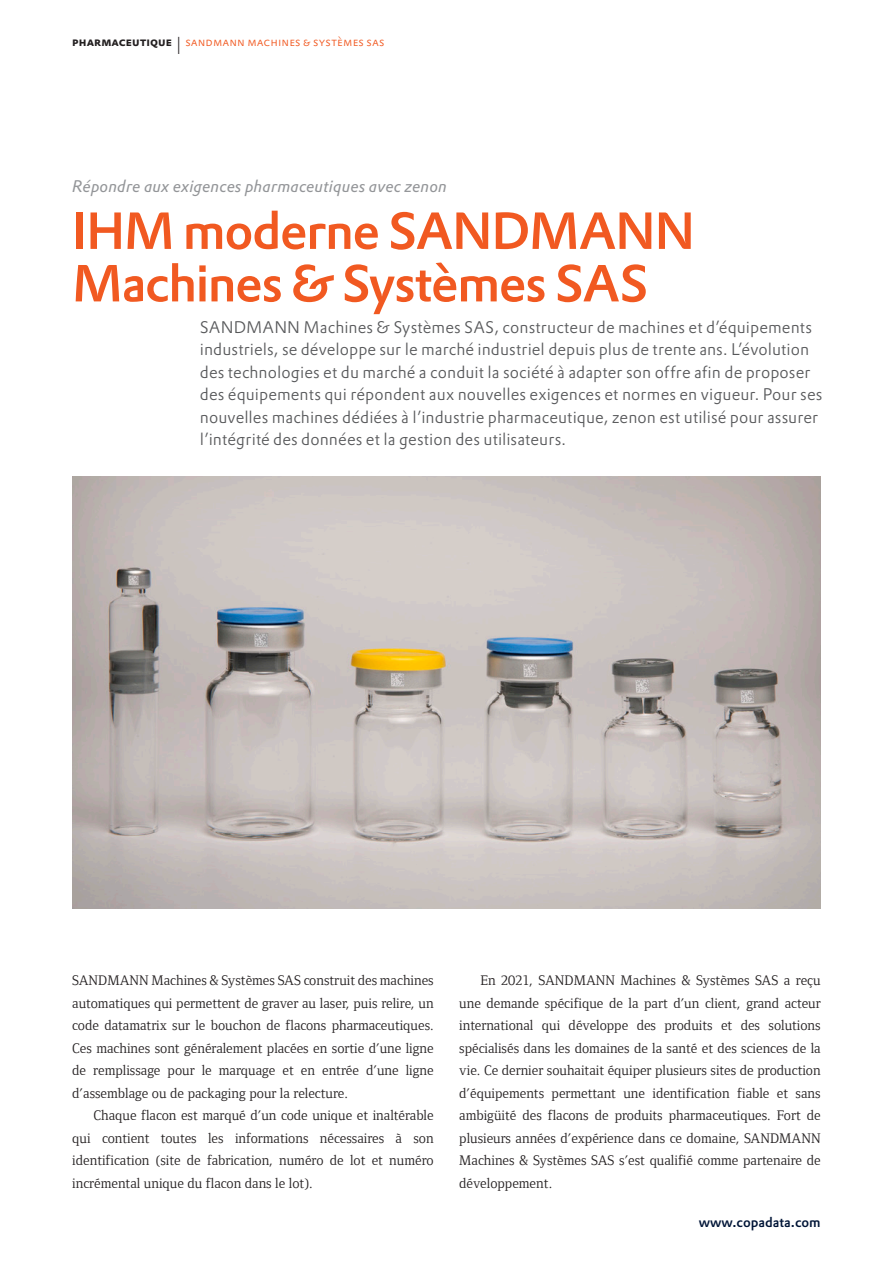
<style>
.page{position:relative;width:893px;height:1263px;background:#fff}
.page>*{position:absolute;margin:0;border:0;box-sizing:border-box;transform-origin:0 0}
.headline_orange{font:500 51px/52.5px "DTL Prokyon TOT";letter-spacing:-.025em;color:#f15921}
.lead_text{font:300 16.5px/22.5px "DTL Prokyon TOT";letter-spacing:.005em;color:#57585a}
.kicker{font:italic 16.5px "DTL Prokyon TOT";letter-spacing:.005em;color:#939598}
.copy_indent_ENGLISH{font:14.25px/22.5px "Foundry Form Serif";color:#231f20;text-align:justify}
.copy_no_indent_ENGLISH{font:14.25px/22.5px "Foundry Form Serif";color:#231f20;text-align:justify}
.t1{font:500 13.5px "DTL Prokyon TOT";color:#001537}
.t2{font:300 12px "DTL Prokyon TOT Caps";letter-spacing:.005em;color:#f15921}
.s1{font-weight:700;color:#231f20}
.s2{font-size:24px;color:#231f20}
</style>
<div class="page">
<img style="left:72px;top:477px;width:749px;height:432px">
<p class="t2" style="left:72px;top:34px;width:314px"><span class="s1">pharmaceutique</span> <span class="s2">I</span> sandmann machines &amp; systèmes sas</p>
<p class="kicker" style="left:72px;top:176px;width:376px">Répondre aux exigences pharmaceutiques avec zenon</p>
<p class="headline_orange" style="left:72px;top:204px;width:624px">IHM moderne SANDMANN<br>Machines &amp; Systèmes SAS</p>
<p class="lead_text" style="left:200px;top:315px;width:624px">SANDMANN Machines &amp; Systèmes SAS, constructeur de machines et d’équipements industriels, se développe sur le marché industriel depuis plus de trente ans. L’évolution des technologies et du marché a conduit la société à adapter son offre afin de proposer des équipements qui répondent aux nouvelles exigences et normes en vigueur. Pour ses nouvelles machines dédiées à l’industrie pharmaceutique, zenon est utilisé pour assurer l’intégrité des données et la gestion des utilisateurs.</p>
<p class="copy_no_indent_ENGLISH" style="left:72px;top:969px;width:363px">SANDMANN Machines &amp; Systèmes SAS construit des machines automatiques qui permettent de graver au laser, puis relire, un code datamatrix sur le bouchon de flacons pharmaceutiques.<br>Ces machines sont généralement placées en sortie d’une ligne de remplissage pour le marquage et en entrée d’une ligne d’assemblage ou de packaging pour la relecture.</p>
<p class="copy_indent_ENGLISH" style="left:72px;top:1104px;width:363px;text-indent:21px">Chaque flacon est marqué d’un code unique et inaltérable qui contient toutes les informations nécessaires à son identification (site de fabrication, numéro de lot et numéro incrémental unique du flacon dans le lot).</p>
<p class="copy_indent_ENGLISH" style="left:459px;top:969px;width:363px;text-indent:21px">En 2021, SANDMANN Machines &amp; Systèmes SAS a reçu une demande spécifique de la part d’un client, grand acteur international qui développe des produits et des solutions spécialisés dans les domaines de la santé et des sciences de la vie. Ce dernier souhaitait équiper plusieurs sites de production d’équipements permettant une identification fiable et sans ambigüité des flacons de produits pharmaceutiques. Fort de plusieurs années d’expérience dans ce domaine, SANDMANN Machines &amp; Systèmes SAS s’est qualifié comme partenaire de développement.</p>
<p class="t1" style="left:699px;top:1213px;width:124px">www.copadata.com</p>
</div>
